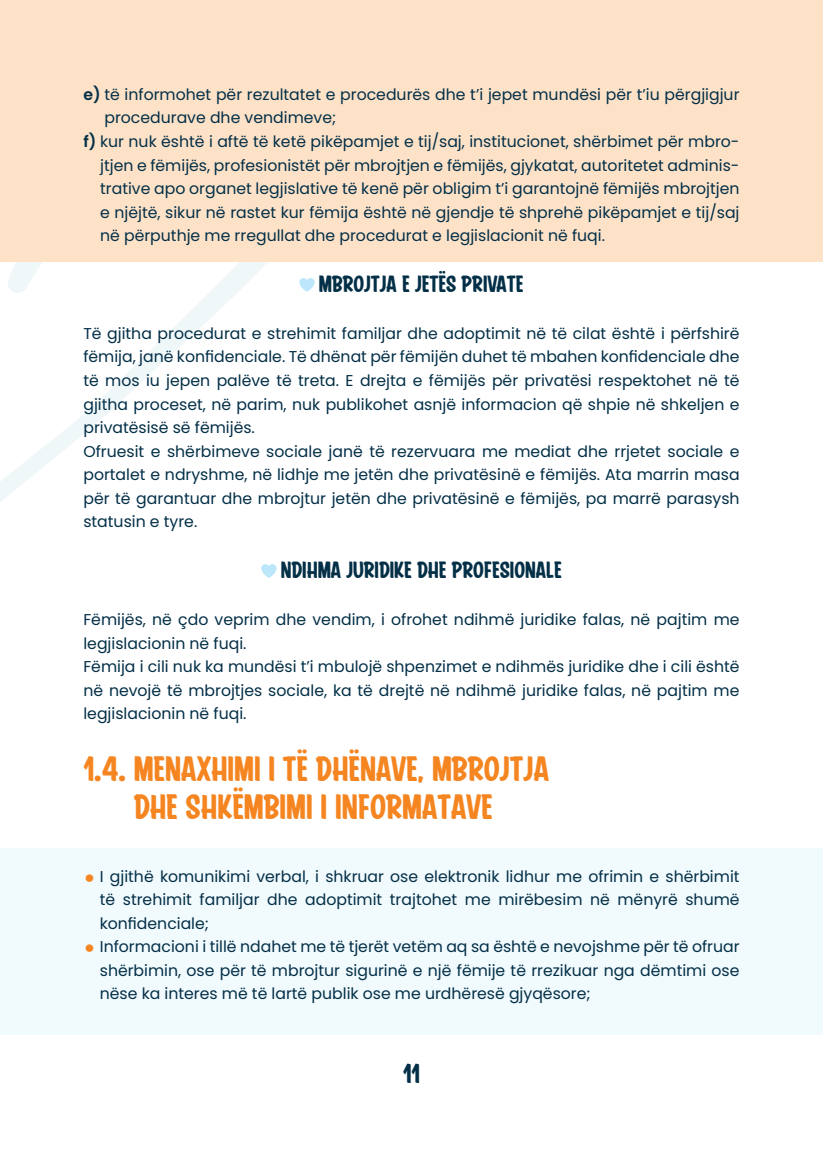
<style>
.page{position:relative;width:823px;height:1168px;background:#fff}
.page>*{position:absolute;margin:0;border:0;box-sizing:border-box;transform-origin:0 0}
.t1{font:500 35.4px/38.2px "Brusch Casual";color:#f58520;text-align:center}
.t2{font:500 27.4px "Brusch Casual";color:#032f47}
.t3{font:500 23.6px "Brusch Casual";color:#032f47}
.t4{font:15.6px/23.6px "Poppins";color:#032f47}
.s1{font-weight:600}
.s2{font-weight:800;font-size:23.6px;color:#f58520}
</style>
<div class="page">
<svg style="left:0;top:261px;width:346px;height:774px"></svg>
<div style="left:0;top:848px;width:822px;height:186px;background:#f1fafd"></div>
<div style="left:0;top:0;width:822px;height:261px;background:#fee2c8"></div>
<svg style="left:299px;top:278px;width:16px;height:14px"></svg>
<svg style="left:260px;top:564px;width:17px;height:14px"></svg>
<p class="t4" style="left:83px;top:83px;width:657px"><span class="s1">e)</span> të informohet për rezultatet e procedurës dhe t’i jepet mundësi për t’iu përgjigjur</p>
<p class="t4" style="left:104px;top:106px;width:233px">procedurave dhe vendimeve;</p>
<p class="t4" style="left:83px;top:130px;width:657px"><span class="s1">f)</span> kur nuk është i aftë të ketë pikëpamjet e tij/saj, institucionet, shërbimet për mbro-</p>
<p class="t4" style="left:100px;top:153px;width:640px">jtjen e fëmijës, profesionistët për mbrojtjen e fëmijës, gjykatat, autoritetet adminis-</p>
<p class="t4" style="left:100px;top:177px;width:640px">trative apo organet legjislative të kenë për obligim t’i garantojnë fëmijës mbrojtjen</p>
<p class="t4" style="left:100px;top:200px;width:640px">e njëjtë, sikur në rastet kur fëmija është në gjendje të shprehë pikëpamjet e tij/saj</p>
<p class="t4" style="left:100px;top:224px;width:506px">në përputhje me rregullat dhe procedurat e legjislacionit në fuqi.</p>
<h3 class="t3" style="left:319px;top:271px;width:206px">MBROJTJA E JETËS PRIVATE</h3>
<p class="t4" style="left:83px;top:322px;width:657px">Të gjitha procedurat e strehimit familjar dhe adoptimit në të cilat është i përfshirë fëmija, janë konfidenciale. Të dhënat për fëmijën duhet të mbahen konfidenciale dhe të mos iu jepen palëve të treta. E drejta e fëmijës për privatësi respektohet në të gjitha proceset, në parim, nuk publikohet asnjë informacion që shpie në shkeljen e privatësisë së fëmijës.<br>Ofruesit e shërbimeve sociale janë të rezervuara me mediat dhe rrjetet sociale e portalet e ndryshme, në lidhje me jetën dhe privatësinë e fëmijës. Ata marrin masa për të garantuar dhe mbrojtur jetën dhe privatësinë e fëmijës, pa marrë parasysh statusin e tyre.</p>
<h3 class="t3" style="left:280px;top:557px;width:282px">NDIHMA JURIDIKE DHE PROFESIONALE</h3>
<p class="t4" style="left:83px;top:608px;width:657px">Fëmijës, në çdo veprim dhe vendim, i ofrohet ndihmë juridike falas, në pajtim me legjislacionin në fuqi.<br>Fëmija i cili nuk ka mundësi t’i mbulojë shpenzimet e ndihmës juridike dhe i cili është në nevojë të mbrojtjes sociale, ka të drejtë në ndihmë juridike falas, në pajtim me legjislacionin në fuqi.</p>
<h1 class="t1" style="left:83px;top:749px;width:467px">1.4. MENAXHIMI I TË DHËNAVE, MBROJTJA<br>DHE SHKËMBIMI I INFORMATAVE</h1>
<p class="t4" style="left:100px;top:864px;width:641px;text-align:justify;text-indent:-16px"><span class="s2">•</span> I gjithë komunikimi verbal, i shkruar ose elektronik lidhur me ofrimin e shërbimit të strehimit familjar dhe adoptimit trajtohet me mirëbesim në mënyrë shumë konfidenciale;</p>
<p class="t4" style="left:100px;top:935px;width:641px;text-align:justify;text-indent:-16px"><span class="s2">•</span> Informacioni i tillë ndahet me të tjerët vetëm aq sa është e nevojshme për të ofruar shërbimin, ose për të mbrojtur sigurinë e një fëmije të rrezikuar nga dëmtimi ose nëse ka interes më të lartë publik ose me urdhëresë gjyqësore;</p>
<h2 class="t2" style="left:403px;top:1058px;width:18px">11</h2>
</div>
